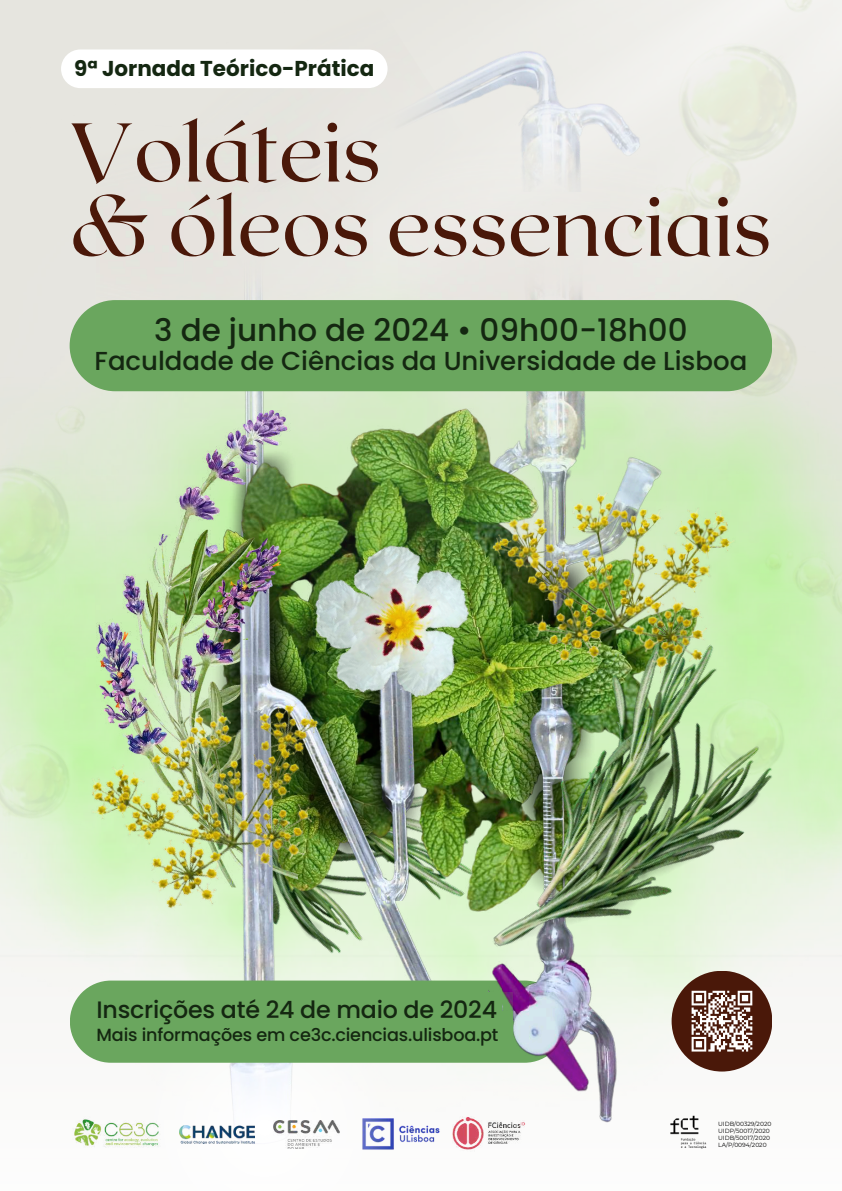
<style>
.page{position:relative;width:842px;height:1191px;background:#fff}
.page>*{position:absolute;margin:0;border:0;box-sizing:border-box;transform-origin:0 0}
.t1{font:83px/74.3px "Roxborough CF";color:#4a1809}
.t2{font:500 31px "Poppins";color:#142711}
.t3{font:500 26px "Poppins";color:#142711}
.t4{font:500 23.8px "Poppins";letter-spacing:-.01em;color:#142711}
.t5{font:700 21.5px "Poppins";color:#142711}
.t6{font:500 17.6px "Poppins";letter-spacing:-.01em;color:#142711}
.t7{font:6px/7px "Montserrat";color:#000}
</style>
<div class="page">
<div style="left:0;top:956px;width:842px;height:116px;background:#f7f7f5"></div>
<img style="left:74px;top:1118px;width:47px;height:30px">
<img style="left:452px;top:1116px;width:61px;height:34px">
<div style="left:672px;top:970px;width:100px;height:101px;background:#4a1809;border-radius:50%"></div>
<svg style="left:691px;top:1004px;width:62px;height:48px"></svg>
<img style="left:167px;top:930px;width:274px;height:213px">
<img style="left:309px;top:930px;width:78px;height:24px">
<svg style="left:121px;top:1062px;width:287px;height:88px"></svg>
<img style="left:274px;top:1120px;width:66px;height:28px">
<img style="left:180px;top:1124px;width:75px;height:18px">
<img style="left:49px;top:930px;width:260px;height:37px">
<div style="left:70px;top:980px;width:443px;height:82px;background:#6aa65e"></div>
<img style="left:513px;top:1004px;width:130px;height:137px">
<img style="left:411px;top:930px;width:407px;height:74px">
<img style="left:488px;top:961px;width:155px;height:29px">
<img style="left:502px;top:961px;width:27px;height:49px">
<img style="left:0;top:0;width:842px;height:930px">
<img style="left:325px;top:0;width:517px;height:489px">
<div style="left:70px;top:300px;width:702px;height:91px;background:#6aa65e;border-radius:46px"></div>
<img style="left:0;top:122px;width:387px;height:787px">
<img style="left:643px;top:225px;width:199px;height:641px">
<img style="left:670px;top:1115px;width:37px;height:33px">
<svg style="left:61px;top:49px;width:327px;height:39px"></svg>
<h3 class="t5" style="left:74px;top:53px;width:302px">9ª Jornada Teórico-Prática</h3>
<h1 class="t1" style="left:70px;top:111px;width:703px">Voláteis<br>&amp; óleos essenciais</h1>
<h2 class="t2" style="left:154px;top:308px;width:535px">3 de junho de 2024 • 09h00-18h00</h2>
<h3 class="t3" style="left:95px;top:343px;width:654px">Faculdade de Ciências da Universidade de Lisboa</h3>
<h3 class="t4" style="left:97px;top:993px;width:402px">Inscrições até 24 de maio de 2024</h3>
<h3 class="t6" style="left:97px;top:1022px;width:403px">Mais informações em ce3c.ciencias.ulisboa.pt</h3>
<p class="t7" style="left:718px;top:1120px;width:55px">UIDB/00329/2020<br>UIDP/50017/2020<br>UIDB/50017/2020<br>LA/P/0094/2020</p>
</div>
